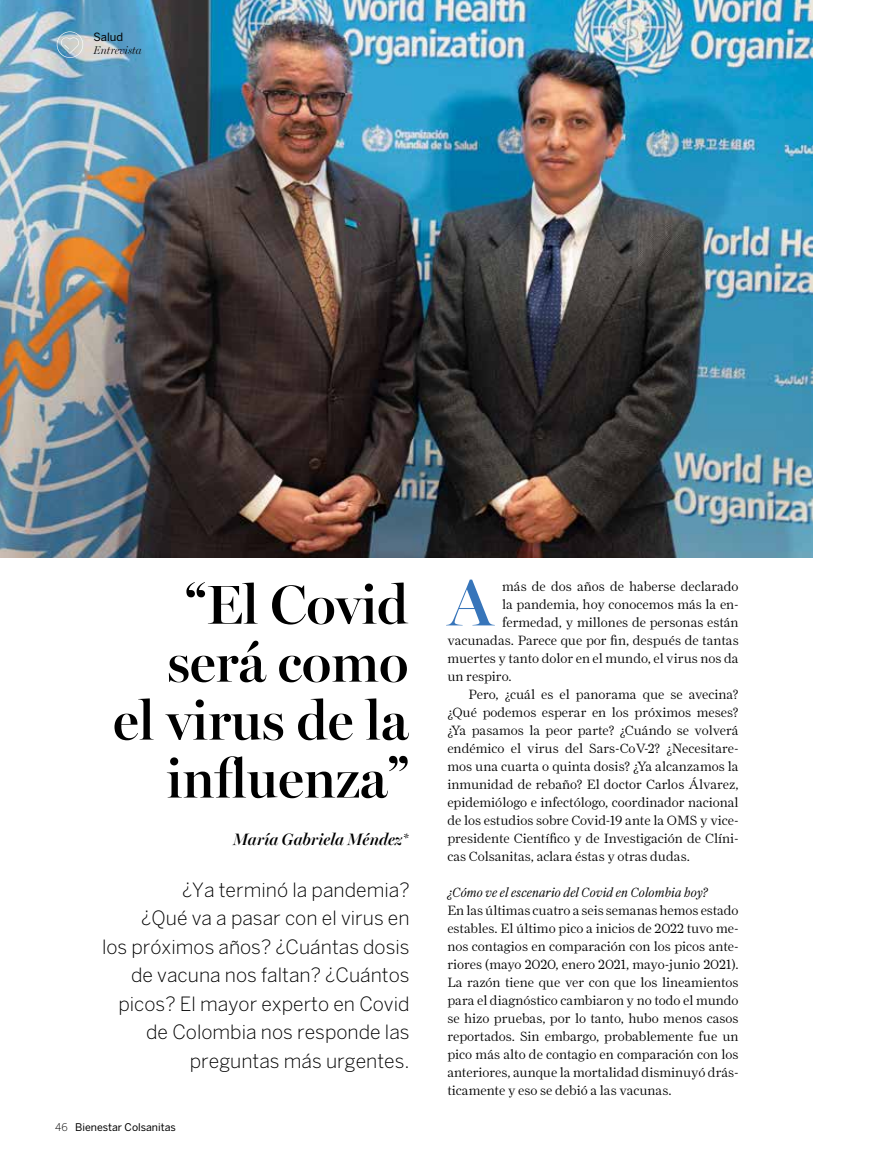
<style>
.page{position:relative;width:872px;height:1170px;background:#fff}
.page>*{position:absolute;margin:0;border:0;box-sizing:border-box;transform-origin:0 0}
.t1{font:600 66px "Miller Banner";color:#3775ba}
.t2{font:600 55.2px/57.9px "Miller Banner";color:#000;text-align:right}
.t3{font:300 19.5px/28.5px "Benton Sans";color:#000;text-align:right}
.t4{font:italic 600 16.5px "Miller Banner";color:#000}
.t5{font:300 13.5px/18px "Farnham Display";color:#000;text-align:justify}
.t6{font:italic 300 13.5px "Farnham Display";letter-spacing:.005em;color:#000}
.t7{font:italic 300 11.25px "Miller Display";color:#000}
.t8{font:11.25px "Benton Sans";color:#000}
.t9{font:10.5px "Benton Sans";color:#000}
.s1{font-weight:300}
</style>
<div class="page">
<img style="left:0;top:0;width:812px;height:557px">
<svg style="left:57px;top:31px;width:26px;height:27px"></svg>
<p class="t8" style="left:93px;top:30px;width:31px">Salud</p>
<p class="t7" style="left:93px;top:44px;width:50px">Entrevista</p>
<h2 class="t2" style="left:113px;top:575px;width:297px">“El Covid será como el virus de la influenza”</h2>
<p class="t4" style="left:233px;top:829px;width:177px">María Gabriela Méndez*</p>
<h3 class="t3" style="left:102px;top:875px;width:309px">¿Ya terminó la pandemia?<br>¿Qué va a pasar con el virus en<br>los próximos años? ¿Cuántas dosis de vacuna nos faltan? ¿Cuántos picos? El mayor experto en Covid de Colombia nos responde las preguntas más urgentes.</h3>
<p class="t9" style="left:55px;top:1120px;width:122px"><span class="s1">46</span> Bienestar Colsanitas</p>
<h1 class="t1" style="left:448px;top:563px;width:46px">A</h1>
<p class="t5" style="left:502px;top:576px;width:238px">más de dos años de haberse declarado</p>
<p class="t5" style="left:502px;top:594px;width:238px">la pandemia, hoy conocemos más la en-</p>
<p class="t5" style="left:502px;top:612px;width:238px">fermedad, y millones de personas están</p>
<p class="t5" style="left:447px;top:630px;width:293px">vacunadas. Parece que por fin, después de tantas</p>
<p class="t5" style="left:447px;top:648px;width:293px">muertes y tanto dolor en el mundo, el virus nos da</p>
<p class="t5" style="left:447px;top:666px;width:66px">un respiro.</p>
<p class="t5" style="left:468px;top:684px;width:271px">Pero, ¿cuál es el panorama que se avecina?</p>
<p class="t5" style="left:447px;top:702px;width:293px">¿Qué podemos esperar en los próximos meses?</p>
<p class="t5" style="left:447px;top:720px;width:293px">¿Ya pasamos la peor parte? ¿Cuándo se volverá</p>
<p class="t5" style="left:447px;top:738px;width:293px">endémico el virus del Sars-CoV-2? ¿Necesitare-</p>
<p class="t5" style="left:447px;top:756px;width:293px">mos una cuarta o quinta dosis? ¿Ya alcanzamos la</p>
<p class="t5" style="left:447px;top:774px;width:293px">inmunidad de rebaño? El doctor Carlos Álvarez,</p>
<p class="t5" style="left:447px;top:792px;width:293px">epidemiólogo e infectólogo, coordinador nacional</p>
<p class="t5" style="left:447px;top:810px;width:293px">de los estudios sobre Covid-19 ante la OMS y vice-</p>
<p class="t5" style="left:447px;top:828px;width:293px">presidente Científico y de Investigación de Clíni-</p>
<p class="t5" style="left:447px;top:846px;width:244px">cas Colsanitas, aclara éstas y otras dudas.</p>
<p class="t6" style="left:447px;top:884px;width:262px">¿Cómo ve el escenario del Covid en Colombia hoy?</p>
<p class="t5" style="left:447px;top:900px;width:293px">En las últimas cuatro a seis semanas hemos estado estables. El último pico a inicios de 2022 tuvo me&shy;nos contagios en comparación con los picos ante&shy;riores (mayo 2020, enero 2021, mayo-junio 2021).<br>La razón tiene que ver con que los lineamientos para el diagnóstico cambiaron y no todo el mundo se hizo pruebas, por lo tanto, hubo menos casos reportados. Sin embargo, probablemente fue un pico más alto de contagio en comparación con los anteriores, aunque la mortalidad disminuyó drás&shy;ticamente y eso se debió a las vacunas.</p>
</div>
